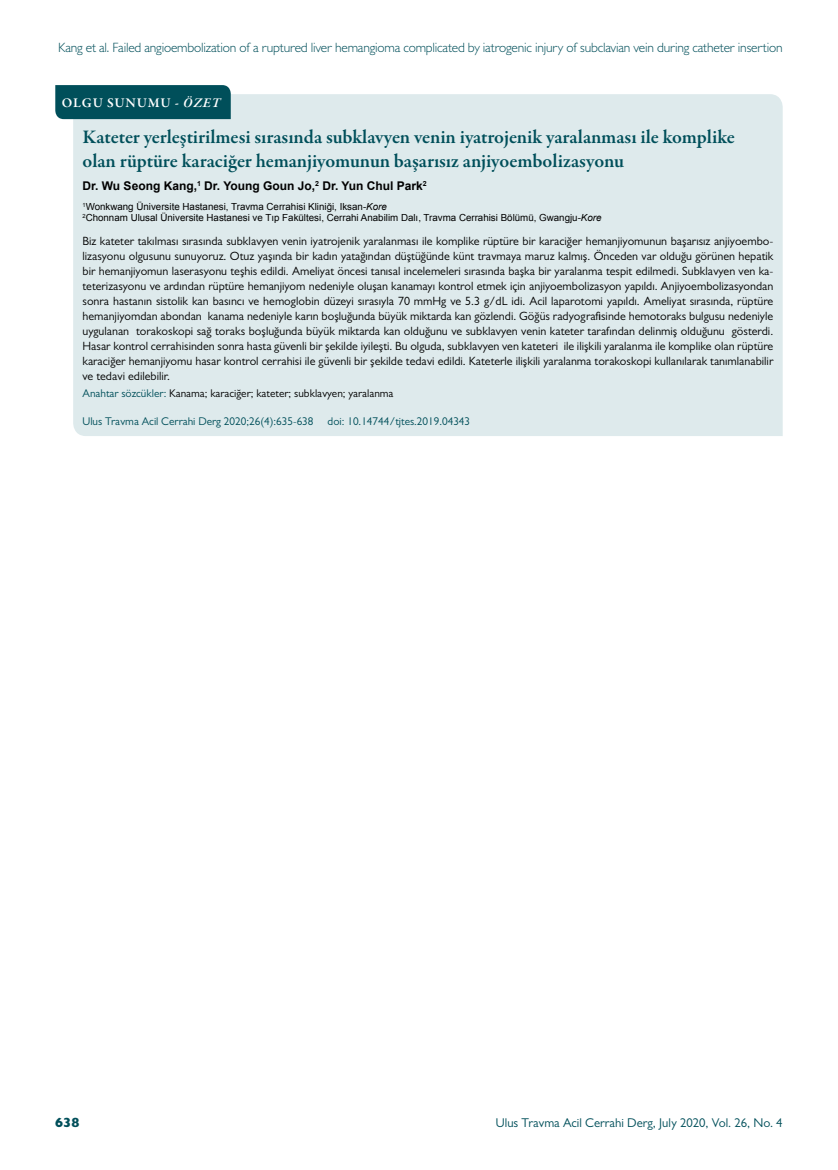
<style>
.page{position:relative;width:838px;height:1170px;background:#fff}
.page>*{position:absolute;margin:0;border:0;box-sizing:border-box;transform-origin:0 0}
.t1{font:600 19.5px/23.4px "Garamond Premr Pro";letter-spacing:-.005em;color:#004f5a}
.t2{font:300 13.5px "Gill Sans MT Pro";letter-spacing:-.015em;color:#004f5a}
.t3{font:600 13.5px "Garamond Premr Pro";letter-spacing:.055em;color:#fff}
.t4{font:800 13.5px "Gill Sans MT Pro";color:#004f5a}
.t5{font:12.75px "Gill Sans MT Pro";color:#004f5a}
.t6{font:12px/15px "Gill Sans MT Pro";color:#000;text-align:justify}
.t7{font:700 12px "Arial";color:#000}
.t8{font:11.25px "Gill Sans MT Pro";color:#004f5a}
.t9{font:11.25px "Gill Sans MT Pro";color:#000}
.t10{font:9.75px/11.7px "Arial";color:#000}
.s1{font-style:italic}
.s2{color:#004f5a}
</style>
<div class="page">
<div style="left:73px;top:94px;width:709px;height:342px;background:#deeaec"></div>
<div style="left:55px;top:85px;width:176px;height:34px;background:#004f5a"></div>
<p class="t2" style="left:58px;top:39px;width:726px">Kang et al. Failed angioembolization of a ruptured liver hemangioma complicated by iatrogenic injury of subclavian vein during catheter insertion</p>
<p class="t3" style="left:62px;top:95px;width:160px">OLGU SUNUMU - <span class="s1">ÖZET</span></p>
<h1 class="t1" style="left:82px;top:126px;width:653px">Kateter yerleştirilmesi sırasında subklavyen venin iyatrojenik yaralanması ile komplike olan rüptüre karaciğer hemanjiyomunun başarısız anjiyoembolizasyonu</h1>
<p class="t7" style="left:82px;top:177px;width:346px">Dr. Wu Seong Kang,<sup>1</sup> Dr. Young Goun Jo,<sup>2</sup> Dr. Yun Chul Park<sup>2</sup></p>
<p class="t10" style="left:82px;top:200px;width:520px"><sup>1</sup>Wonkwang Üniversite Hastanesi, Travma Cerrahisi Kliniği, Iksan-<span class="s1">Kore<br></span><sup>2</sup>Chonnam Ulusal Üniversite Hastanesi ve Tıp Fakültesi, Cerrahi Anabilim Dalı, Travma Cerrahisi Bölümü, Gwangju-<span class="s1">Kore</span></p>
<p class="t6" style="left:82px;top:233px;width:692px">Biz kateter takılması sırasında subklavyen venin iyatrojenik yaralanması ile komplike rüptüre bir karaciğer hemanjiyomunun başarısız anjiyoembo&shy;lizasyonu olgusunu sunuyoruz. Otuz yaşında bir kadın yatağından düştüğünde künt travmaya maruz kalmış. Önceden var olduğu görünen hepatik bir hemanjiyomun laserasyonu teşhis edildi. Ameliyat öncesi tanısal incelemeleri sırasında başka bir yaralanma tespit edilmedi. Subklavyen ven ka&shy;teterizasyonu ve ardından rüptüre hemanjiyom nedeniyle oluşan kanamayı kontrol etmek için anjiyoembolizasyon yapıldı. Anjiyoembolizasyondan sonra hastanın sistolik kan basıncı ve hemoglobin düzeyi sırasıyla 70 mmHg ve 5.3 g/dL idi. Acil laparotomi yapıldı. Ameliyat sırasında, rüptüre hemanjiyomdan abondan kanama nedeniyle karın boşluğunda büyük miktarda kan gözlendi. Göğüs radyografisinde hemotoraks bulgusu nedeniyle uygulanan torakoskopi sağ toraks boşluğunda büyük miktarda kan olduğunu ve subklavyen venin kateter tarafından delinmiş olduğunu gösterdi.<br>Hasar kontrol cerrahisinden sonra hasta güvenli bir şekilde iyileşti. Bu olguda, subklavyen ven kateteri ile ilişkili yaralanma ile komplike olan rüptüre karaciğer hemanjiyomu hasar kontrol cerrahisi ile güvenli bir şekilde tedavi edildi. Kateterle ilişkili yaralanma torakoskopi kullanılarak tanımlanabilir ve tedavi edilebilir.</p>
<p class="t9" style="left:82px;top:386px;width:312px"><span class="s2">Anahtar sözcükler:</span> Kanama; karaciğer; kateter; subklavyen; yaralanma</p>
<p class="t8" style="left:82px;top:414px;width:232px">Ulus Travma Acil Cerrahi Derg 2020;26(4):635-638</p>
<p class="t8" style="left:328px;top:414px;width:144px">doi: 10.14744/tjtes.2019.04343</p>
<p class="t4" style="left:55px;top:1114px;width:26px">638</p>
<p class="t5" style="left:496px;top:1115px;width:288px">Ulus Travma Acil Cerrahi Derg, July 2020, Vol. 26, No. 4</p>
</div>
